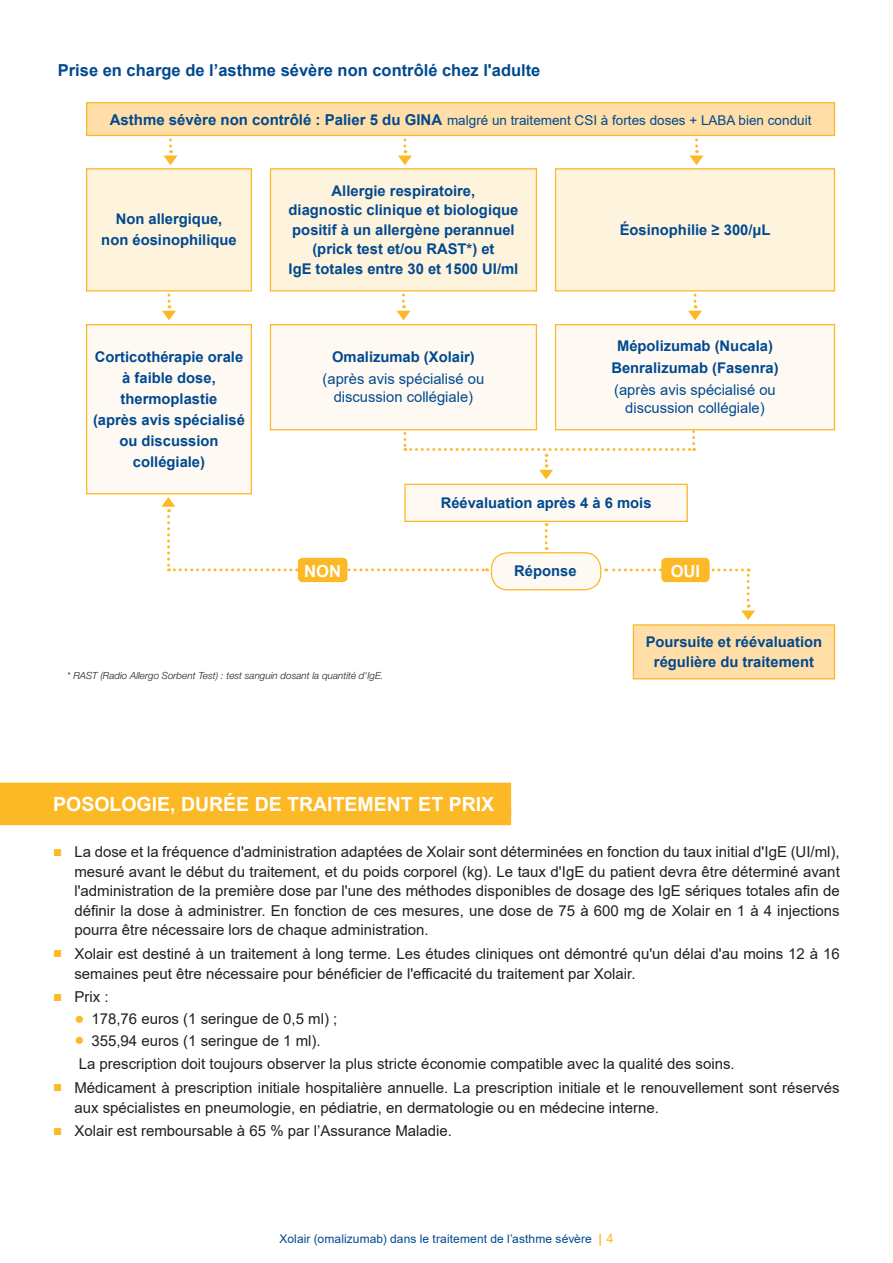
<style>
.page{position:relative;width:893px;height:1263px;background:#fff}
.page>*{position:absolute;margin:0;border:0;box-sizing:border-box;transform-origin:0 0}
.Rubrique{font:700 19.5px "Arial";color:#fff}
.t1{font:700 16.65px "Arial";color:#fff}
.question{font:700 16.5px "Arial";color:#014990}
.texte_courant_après{font:15px/19.5px "Arial";color:#231f20}
.question-2{font:700 14.7px/19.6px "Arial";color:#014990;text-align:center}
.question-3{font:14.7px "Arial";color:#014990}
.question-4{font:13.5px "Arial";color:#014990}
.t2{font:12px "Arial";letter-spacing:.01em;color:#014990}
.question-5{font:italic 300 9.9px "Helvetica Neue LT Std";color:#231f20}
.s1{font-weight:700;font-size:15px}
.s2{color:#fcb825}
.s3{font-size:16.5px;color:#fcb825}
.s4{font-weight:700;font-size:12.75px;color:#fcb825}
.s5{font-size:12.75px;color:#fcb825}
</style>
<div class="page">
<div style="left:0;top:783px;width:511px;height:33px;background:#fcb825"></div>
<div style="left:0;top:807px;width:511px;height:18px;background:#fcb825"></div>
<div style="left:405px;top:484px;width:282px;height:37px;background:#fefaf3"></div>
<div style="left:404px;top:484px;width:284px;height:38px;border:1px solid #fcb825"></div>
<div style="left:270px;top:325px;width:266px;height:105px;background:#fefaf3"></div>
<div style="left:270px;top:324px;width:267px;height:106px;border:1px solid #fcb825"></div>
<div style="left:556px;top:325px;width:278px;height:105px;background:#fefaf3"></div>
<div style="left:555px;top:324px;width:280px;height:106px;border:1px solid #fcb825"></div>
<svg style="left:689px;top:136px;width:14px;height:29px"></svg>
<svg style="left:398px;top:136px;width:14px;height:29px"></svg>
<svg style="left:163px;top:136px;width:14px;height:29px"></svg>
<svg style="left:688px;top:293px;width:14px;height:27px"></svg>
<svg style="left:545px;top:523px;width:3px;height:27px"></svg>
<svg style="left:403px;top:372px;width:292px;height:107px"></svg>
<svg style="left:396px;top:293px;width:14px;height:27px"></svg>
<svg style="left:162px;top:293px;width:14px;height:27px"></svg>
<svg style="left:606px;top:568px;width:149px;height:52px"></svg>
<div style="left:491px;top:553px;width:110px;height:37px;background:#fefaf3;border-radius:16px"></div>
<div style="left:491px;top:552px;width:110px;height:38px;border:1px solid #fcb825;border-radius:16px"></div>
<div style="left:633px;top:625px;width:201px;height:54px;background:#ffdea7"></div>
<div style="left:633px;top:624px;width:202px;height:55px;border:1px solid #fcb825"></div>
<div style="left:661px;top:558px;width:49px;height:24px;background:#fcb825;border-radius:5px"></div>
<div style="left:87px;top:325px;width:164px;height:169px;background:#fefaf3"></div>
<div style="left:86px;top:324px;width:166px;height:170px;border:1px solid #fcb825"></div>
<svg style="left:161px;top:497px;width:327px;height:74px"></svg>
<div style="left:87px;top:103px;width:747px;height:32px;background:#ffdea7"></div>
<div style="left:86px;top:102px;width:749px;height:34px;border:1px solid #fcb825"></div>
<div style="left:556px;top:169px;width:278px;height:122px;background:#fef3dc"></div>
<div style="left:555px;top:168px;width:280px;height:124px;border:1px solid #fcb825"></div>
<div style="left:270px;top:169px;width:266px;height:122px;background:#fef3dc"></div>
<div style="left:270px;top:168px;width:267px;height:124px;border:1px solid #fcb825"></div>
<div style="left:87px;top:169px;width:164px;height:122px;background:#fef3dc"></div>
<div style="left:86px;top:168px;width:166px;height:124px;border:1px solid #fcb825"></div>
<div style="left:298px;top:558px;width:49px;height:24px;background:#fcb825;border-radius:5px"></div>
<p class="question" style="left:58px;top:58px;width:484px">Prise en charge de l’asthme sévère non contrôlé chez l'adulte</p>
<p class="question-4" style="left:110px;top:111px;width:703px"><span class="s1">Asthme sévère non contrôlé : Palier 5 du GINA</span> malgré un traitement CSI à fortes doses + LABA bien conduit</p>
<p class="question-2" style="left:116px;top:209px;width:108px">Non allergique,</p>
<p class="question-2" style="left:101px;top:230px;width:137px">non éosinophilique</p>
<p class="question-2" style="left:95px;top:347px;width:150px">Corticothérapie orale</p>
<p class="question-2" style="left:122px;top:368px;width:95px">à faible dose,</p>
<p class="question-2" style="left:121px;top:389px;width:98px">thermoplastie</p>
<p class="question-2" style="left:93px;top:409px;width:153px;line-height:21px">(après avis spécialisé ou discussion</p>
<p class="question-2" style="left:133px;top:452px;width:74px">collégiale)</p>
<p class="question-2" style="left:332px;top:181px;width:145px">Allergie respiratoire,</p>
<p class="question-2" style="left:289px;top:200px;width:231px">diagnostic clinique et biologique</p>
<p class="question-2" style="left:292px;top:220px;width:224px">positif à un allergène perannuel</p>
<p class="question-2" style="left:312px;top:239px;width:184px">(prick test et/ou RAST*) et</p>
<p class="question-2" style="left:289px;top:259px;width:231px">IgE totales entre 30 et 1500 UI/ml</p>
<p class="question-2" style="left:332px;top:347px;width:144px">Omalizumab (Xolair)</p>
<p class="question-3" style="left:323px;top:369px;width:163px">(après avis spécialisé ou</p>
<p class="question-3" style="left:334px;top:387px;width:141px">discussion collégiale)</p>
<p class="question-2" style="left:620px;top:220px;width:152px">Éosinophilie ≥ 300/μL</p>
<p class="question-2" style="left:617px;top:336px;width:157px">Mépolizumab (Nucala)</p>
<p class="question-2" style="left:611px;top:358px;width:169px">Benralizumab (Fasenra)</p>
<p class="question-3" style="left:614px;top:380px;width:163px">(après avis spécialisé ou</p>
<p class="question-3" style="left:625px;top:398px;width:141px">discussion collégiale)</p>
<p class="t1" style="left:304px;top:559px;width:38px">NON</p>
<p class="question-2" style="left:441px;top:493px;width:212px">Réévaluation après 4 à 6 mois</p>
<p class="question-2" style="left:514px;top:561px;width:64px">Réponse</p>
<p class="t1" style="left:671px;top:559px;width:31px">OUI</p>
<p class="question-2" style="left:646px;top:632px;width:178px">Poursuite et réévaluation régulière du traitement</p>
<p class="question-5" style="left:67px;top:670px;width:318px">* RAST (Radio Allergo Sorbent Test) : test sanguin dosant la quantité d'IgE.</p>
<p class="Rubrique" style="left:53px;top:791px;width:442px">POSOLOGIE, DURÉE DE TRAITEMENT ET PRIX</p>
<p class="texte_courant_après" style="left:74px;top:842px;width:767px;text-align:justify;text-indent:-21px"><span class="s2">■</span> La dose et la fréquence d'administration adaptées de Xolair sont déterminées en fonction du taux initial d'IgE (UI/ml), mesuré avant le début du traitement, et du poids corporel (kg). Le taux d'IgE du patient devra être déterminé avant l'administration de la première dose par l'une des méthodes disponibles de dosage des IgE sériques totales afin de définir la dose à administrer. En fonction de ces mesures, une dose de 75 à 600 mg de Xolair en 1 à 4 injections pourra être nécessaire lors de chaque administration.</p>
<p class="texte_courant_après" style="left:74px;top:944px;width:767px;text-indent:-21px"><span class="s2">■</span> Xolair est destiné à un traitement à long terme. Les études cliniques ont démontré qu'un délai d'au moins 12 à 16 semaines peut être nécessaire pour bénéficier de l'efficacité du traitement par Xolair.</p>
<p class="texte_courant_après" style="left:53px;top:987px;width:57px"><span class="s2">■</span> Prix :</p>
<p class="texte_courant_après" style="left:74px;top:1009px;width:264px"><span class="s3">●</span> 178,76 euros (1 seringue de 0,5 ml) ;</p>
<p class="texte_courant_après" style="left:74px;top:1030px;width:248px"><span class="s3">●</span> 355,94 euros (1 seringue de 1 ml).</p>
<p class="texte_courant_après" style="left:79px;top:1054px;width:658px">La prescription doit toujours observer la plus stricte économie compatible avec la qualité des soins.</p>
<p class="texte_courant_après" style="left:74px;top:1078px;width:767px;text-indent:-21px"><span class="s2">■</span> Médicament à prescription initiale hospitalière annuelle. La prescription initiale et le renouvellement sont réservés aux spécialistes en pneumologie, en pédiatrie, en dermatologie ou en médecine interne.</p>
<p class="texte_courant_après" style="left:53px;top:1121px;width:400px"><span class="s2">■</span> Xolair est remboursable à 65 % par l’Assurance Maladie.</p>
<p class="t2" style="left:279px;top:1230px;width:335px">Xolair (omalizumab) dans le traitement de l’asthme sévère <span class="s4">|</span> <span class="s5">4</span></p>
</div>
